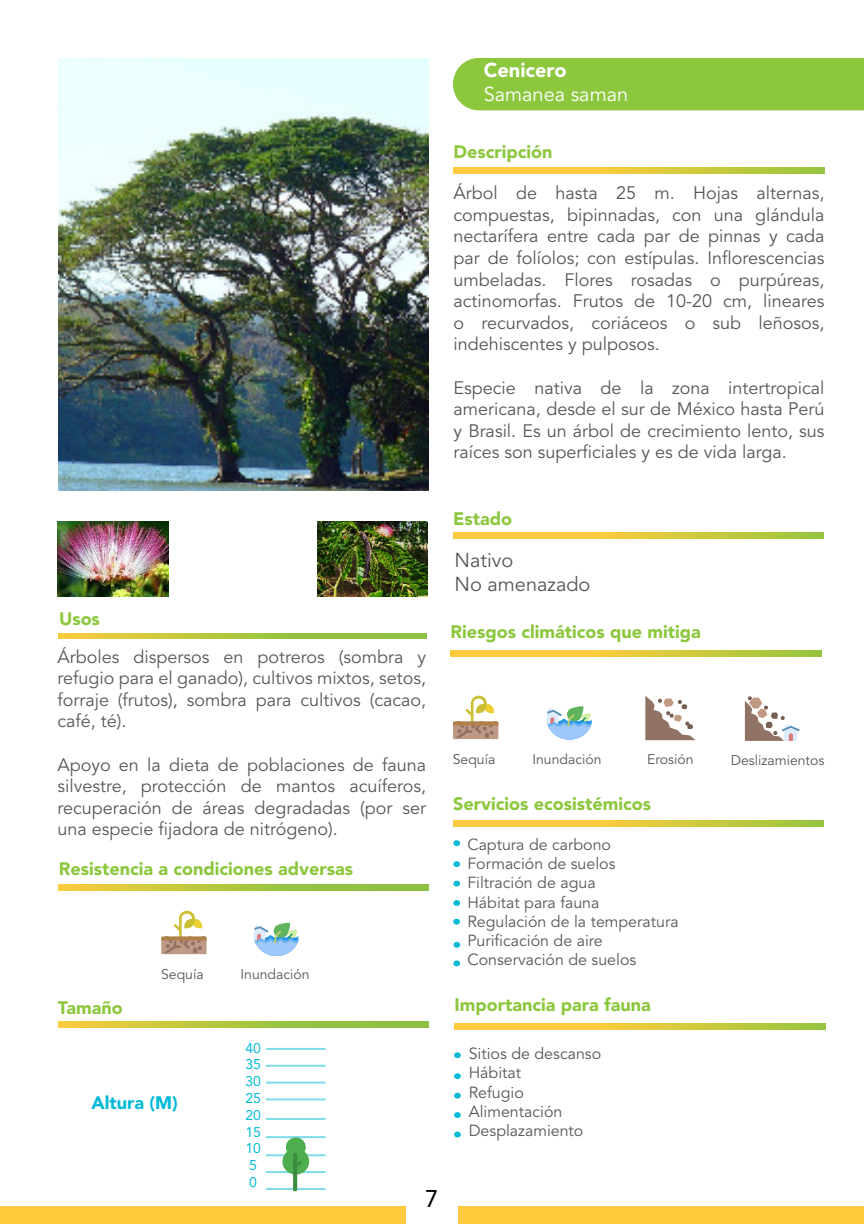
<style>
.page{position:relative;width:864px;height:1224px;background:#fff}
.page>*{position:absolute;margin:0;border:0;box-sizing:border-box;transform-origin:0 0}
.t1{font:24px "Avenir LT Std";color:#000}
.t2{font:20px/24px "Avenir LT Std";color:#57585a}
.t3{font:20px "Avenir LT Std";color:#fff}
.t4{font:900 20px "Avenir LT Std";color:#fff}
.t5{font:18px/21.6px "Avenir LT Std";color:#575757;text-align:justify}
.t6{font:18px/21.6px "Avenir LT Std";color:#57585a;text-align:justify}
.t7{font:900 18px "Avenir LT Std";color:#8cc73d}
.t8{font:900 18px "Avenir LT Std";color:#03bad6}
.t9{font:16px/19.2px "Avenir LT Std";color:#57585a}
.t10{font:16px/19.2px "Avenir LT Std";color:#575757}
.t11{font:14px "Avenir LT Std";color:#575757}
.t12{font:14px/16.8px "Avenir LT Std";color:#03bad6}
</style>
<div class="page">
<div style="left:0;top:1207px;width:864px;height:17px;background:#ffcc3d"></div>
<div style="left:406px;top:1171px;width:52px;height:53px;background:#fff"></div>
<div style="left:453px;top:58px;width:411px;height:52px;background:#8cc73d"></div>
<img style="left:58px;top:58px;width:370px;height:432px">
<img style="left:57px;top:522px;width:111px;height:75px">
<img style="left:317px;top:522px;width:111px;height:75px">
<svg style="left:453px;top:167px;width:371px;height:6px;background:#ddc93e"></svg>
<svg style="left:453px;top:696px;width:45px;height:43px"></svg>
<svg style="left:546px;top:706px;width:46px;height:34px"></svg>
<svg style="left:645px;top:696px;width:50px;height:44px"></svg>
<svg style="left:745px;top:696px;width:55px;height:45px"></svg>
<div style="left:454px;top:1052px;width:7px;height:6px;background:#03bad6;border-radius:50%"></div>
<div style="left:454px;top:1073px;width:7px;height:6px;background:#03bad6;border-radius:50%"></div>
<div style="left:454px;top:1093px;width:7px;height:6px;background:#03bad6;border-radius:50%"></div>
<div style="left:454px;top:1112px;width:7px;height:6px;background:#03bad6;border-radius:50%"></div>
<svg style="left:453px;top:533px;width:371px;height:6px;background:#ddc93e"></svg>
<svg style="left:451px;top:651px;width:371px;height:5px;background:#dcc93e"></svg>
<svg style="left:453px;top:820px;width:371px;height:6px;background:#ddc93e"></svg>
<svg style="left:454px;top:1023px;width:371px;height:6px;background:#ddc93e"></svg>
<div style="left:453px;top:840px;width:7px;height:6px;background:#03bad6;border-radius:50%"></div>
<div style="left:453px;top:861px;width:7px;height:6px;background:#03bad6;border-radius:50%"></div>
<div style="left:453px;top:881px;width:7px;height:6px;background:#03bad6;border-radius:50%"></div>
<div style="left:453px;top:900px;width:7px;height:6px;background:#03bad6;border-radius:50%"></div>
<div style="left:453px;top:919px;width:7px;height:6px;background:#03bad6;border-radius:50%"></div>
<svg style="left:454px;top:942px;width:6px;height:6px"></svg>
<div style="left:453px;top:960px;width:7px;height:6px;background:#03bad6;border-radius:50%"></div>
<hr style="left:266px;top:1048px;width:60px;height:2px;background:#03bad6">
<hr style="left:266px;top:1065px;width:60px;height:2px;background:#03bad6">
<hr style="left:266px;top:1082px;width:60px;height:2px;background:#03bad6">
<hr style="left:266px;top:1098px;width:60px;height:2px;background:#03bad6">
<hr style="left:266px;top:1118px;width:60px;height:2px;background:#03bad6">
<hr style="left:266px;top:1136px;width:60px;height:2px;background:#03bad6">
<hr style="left:266px;top:1154px;width:60px;height:2px;background:#03bad6">
<hr style="left:266px;top:1171px;width:60px;height:2px;background:#03bad6">
<hr style="left:266px;top:1188px;width:60px;height:2px;background:#03bad6">
<svg style="left:58px;top:633px;width:369px;height:6px;background:#b3c53f"></svg>
<svg style="left:59px;top:885px;width:369px;height:6px;background:#b2c53f"></svg>
<svg style="left:161px;top:911px;width:46px;height:43px"></svg>
<svg style="left:253px;top:923px;width:45px;height:34px"></svg>
<svg style="left:58px;top:1021px;width:371px;height:6px;background:#b3c53f"></svg>
<svg style="left:454px;top:1132px;width:7px;height:5px"></svg>
<svg style="left:293px;top:1153px;width:4px;height:38px"></svg>
<svg style="left:281px;top:1136px;width:30px;height:40px"></svg>
<p class="t4" style="left:484px;top:58px;width:84px">Cenicero</p>
<p class="t3" style="left:484px;top:82px;width:146px">Samanea saman</p>
<p class="t7" style="left:453px;top:141px;width:101px">Descripción</p>
<p class="t5" style="left:454px;top:183px;width:372px">Árbol de hasta 25 m. Hojas alternas, compuestas, bipinnadas, con una glándula nectarífera entre cada par de pinnas y cada par de folíolos; con estípulas. Inflorescencias umbeladas. Flores rosadas o purpúreas, actinomorfas. Frutos de 10-20 cm, lineares o recurvados, coriáceos o sub leñosos, indehiscentes y pulposos.</p>
<p class="t5" style="left:454px;top:377px;width:372px">Especie nativa de la zona intertropical americana, desde el sur de México hasta Perú y Brasil. Es un árbol de crecimiento lento, sus raíces son superficiales y es de vida larga.</p>
<p class="t7" style="left:59px;top:608px;width:42px">Usos</p>
<p class="t6" style="left:57px;top:646px;width:370px">Árboles dispersos en potreros (sombra y refugio para el ganado), cultivos mixtos, setos, forraje (frutos), sombra para cultivos (cacao, café, té).</p>
<p class="t6" style="left:57px;top:754px;width:370px">Apoyo en la dieta de poblaciones de fauna silvestre, protección de mantos acuíferos, recuperación de áreas degradadas (por ser una especie fijadora de nitrógeno).</p>
<p class="t7" style="left:59px;top:857px;width:296px">Resistencia a condiciones adversas</p>
<p class="t7" style="left:58px;top:997px;width:66px">Tamaño</p>
<p class="t11" style="left:161px;top:966px;width:44px">Sequía</p>
<p class="t11" style="left:241px;top:966px;width:71px">Inundación</p>
<p class="t8" style="left:92px;top:1092px;width:88px">Altura (M)</p>
<p class="t12" style="left:245px;top:1039px;width:17px">40<br>35<br>30<br>25<br>20<br>15<br>10<br>5<br>0</p>
<h1 class="t1" style="left:425px;top:1185px;width:15px">7</h1>
<p class="t7" style="left:453px;top:508px;width:60px">Estado</p>
<p class="t2" style="left:454px;top:549px;width:137px">Nativo<br>No amenazado</p>
<p class="t7" style="left:451px;top:621px;width:252px">Riesgos climáticos que mitiga</p>
<p class="t11" style="left:453px;top:751px;width:44px">Sequía</p>
<p class="t11" style="left:532px;top:751px;width:71px">Inundación</p>
<p class="t11" style="left:647px;top:751px;width:48px">Erosión</p>
<p class="t11" style="left:731px;top:752px;width:95px">Deslizamientos</p>
<p class="t7" style="left:453px;top:793px;width:199px">Servicios ecosistémicos</p>
<p class="t9" style="left:467px;top:835px;width:213px">Captura de carbono<br>Formación de suelos<br>Filtración de agua<br>Hábitat para fauna<br>Regulación de la temperatura<br>Purificación de aire<br>Conservación de suelos</p>
<p class="t7" style="left:454px;top:994px;width:198px">Importancia para fauna</p>
<p class="t10" style="left:469px;top:1044px;width:134px">Sitios de descanso<br>Hábitat<br>Refugio<br>Alimentación<br>Desplazamiento</p>
</div>
